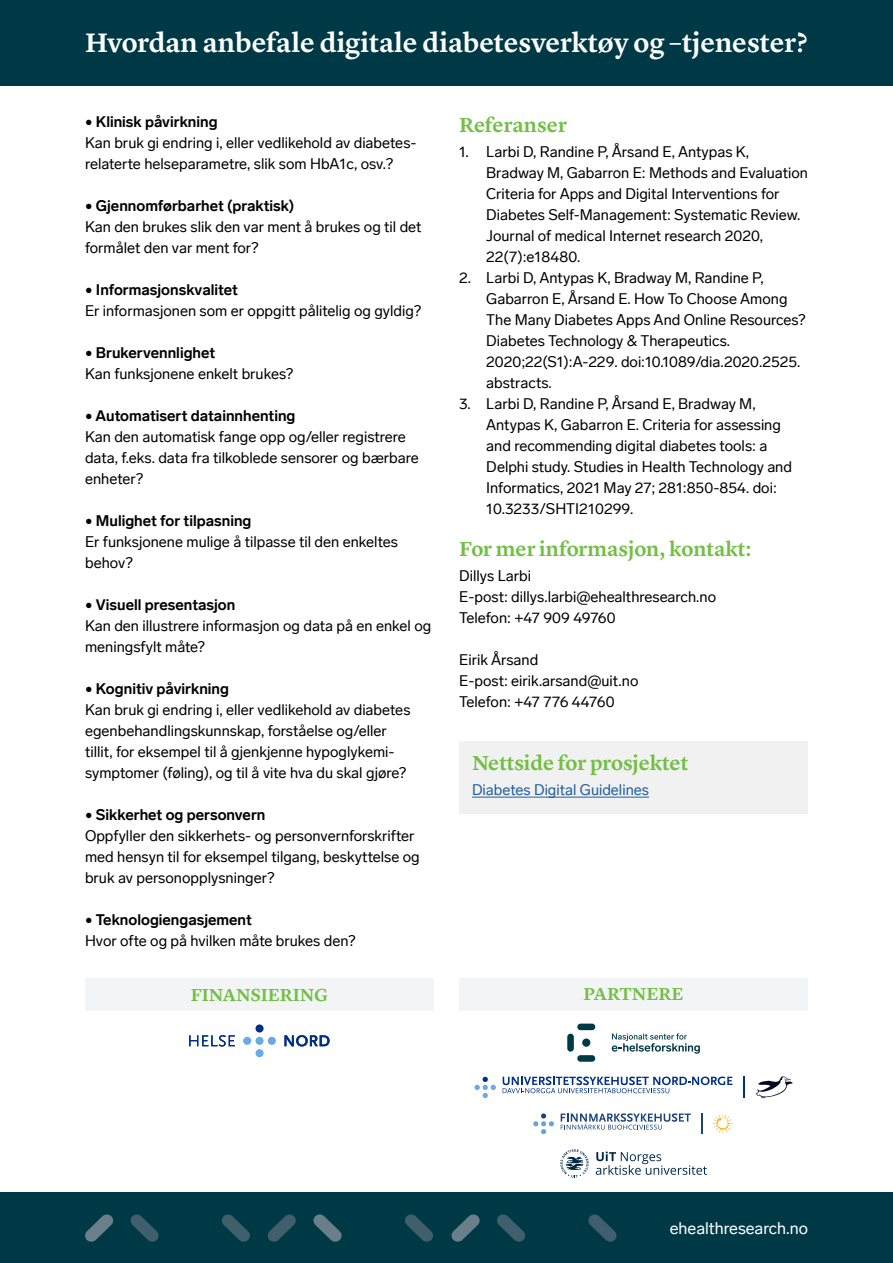
<style>
.page{position:relative;width:893px;height:1263px;background:#fff}
.page>*{position:absolute;margin:0;border:0;box-sizing:border-box;transform-origin:0 0}
.t1{font:600 27.75px "Lyon Text";color:#fff}
.t2{font:600 21px "Lyon Text";letter-spacing:-.005em;color:#72bf44}
.t3{font:600 18px "Lyon Text";color:#72bf44}
.t4{font:16.5px "Lab Grotesque";color:#fff}
.t5{font:15px/21px "Lab Grotesque";color:#000}
.t6{font:15px "Lab Grotesque";color:#215e9e}
.s1{font-weight:700}
</style>
<div class="page">
<div style="left:0;top:1193px;width:893px;height:70px;background:#003946"></div>
<svg style="left:405px;top:1214px;width:28px;height:28px"></svg>
<svg style="left:313px;top:1214px;width:29px;height:28px"></svg>
<svg style="left:130px;top:1214px;width:29px;height:28px"></svg>
<svg style="left:222px;top:1214px;width:28px;height:28px"></svg>
<svg style="left:267px;top:1214px;width:29px;height:28px"></svg>
<svg style="left:85px;top:1214px;width:28px;height:28px"></svg>
<svg style="left:497px;top:1214px;width:28px;height:28px"></svg>
<svg style="left:451px;top:1214px;width:29px;height:28px"></svg>
<svg style="left:588px;top:1214px;width:29px;height:28px"></svg>
<div style="left:0;top:0;width:893px;height:85px;background:#003946"></div>
<div style="left:459px;top:741px;width:349px;height:72px;background:#f1f1f2"></div>
<hr style="left:472px;top:797px;width:177px;height:1px;background:#215e9e">
<svg style="left:255px;top:1024px;width:9px;height:8px"></svg>
<div style="left:255px;top:1037px;width:9px;height:8px;background:#6aaae4;border-radius:50%"></div>
<div style="left:243px;top:1037px;width:8px;height:8px;background:#6aaae4;border-radius:50%"></div>
<div style="left:268px;top:1037px;width:8px;height:8px;background:#6aaae4;border-radius:50%"></div>
<div style="left:255px;top:1049px;width:9px;height:8px;background:#6aaae4;border-radius:50%"></div>
<svg style="left:189px;top:1035px;width:46px;height:11px"></svg>
<svg style="left:284px;top:1035px;width:46px;height:11px"></svg>
<div style="left:85px;top:978px;width:349px;height:33px;background:#f2f4f5"></div>
<div style="left:459px;top:978px;width:349px;height:33px;background:#f2f4f5"></div>
<svg style="left:475px;top:1077px;width:21px;height:21px"></svg>
<hr style="left:743px;top:1077px;width:2px;height:21px;background:#002f87">
<svg style="left:756px;top:1076px;width:37px;height:22px"></svg>
<svg style="left:503px;top:1076px;width:229px;height:17px"></svg>
<svg style="left:596px;top:1151px;width:111px;height:24px"></svg>
<svg style="left:560px;top:1149px;width:29px;height:29px"></svg>
<svg style="left:533px;top:1113px;width:21px;height:21px"></svg>
<svg style="left:701px;top:1113px;width:1px;height:21px"></svg>
<svg style="left:712px;top:1113px;width:22px;height:21px"></svg>
<svg style="left:561px;top:1113px;width:130px;height:17px"></svg>
<div style="left:577px;top:1023px;width:18px;height:7px;background:#003946;border-radius:3px"></div>
<div style="left:582px;top:1038px;width:8px;height:9px;background:#003946;border-radius:50%"></div>
<div style="left:577px;top:1055px;width:18px;height:7px;background:#003946;border-radius:3px"></div>
<div style="left:567px;top:1034px;width:7px;height:18px;background:#003946;border-radius:3px"></div>
<svg style="left:612px;top:1033px;width:88px;height:21px"></svg>
<h1 class="t1" style="left:85px;top:21px;width:724px">Hvordan anbefale digitale diabetesverktøy og –tjenester?</h1>
<p class="t5" style="left:85px;top:111px;width:333px">• <span class="s1">Klinisk påvirkning<br></span>Kan bruk gi endring i, eller vedlikehold av diabetes&shy;relaterte helseparametre, slik som HbA1c, osv.?</p>
<p class="t5" style="left:85px;top:195px;width:338px">• <span class="s1">Gjennomførbarhet (praktisk)<br></span>Kan den brukes slik den var ment å brukes og til det formålet den var ment for?</p>
<p class="t5" style="left:85px;top:279px;width:337px">• <span class="s1">Informasjonskvalitet<br></span>Er informasjonen som er oppgitt pålitelig og gyldig?</p>
<p class="t5" style="left:85px;top:342px;width:209px">• <span class="s1">Brukervennlighet<br></span>Kan funksjonene enkelt brukes?</p>
<p class="t5" style="left:85px;top:405px;width:335px">• <span class="s1">Automatisert datainnhenting<br></span>Kan den automatisk fange opp og/eller registrere data, f.eks. data fra tilkoblede sensorer og bærbare enheter?</p>
<p class="t5" style="left:85px;top:510px;width:314px">• <span class="s1">Mulighet for tilpasning<br></span>Er funksjonene mulige å tilpasse til den enkeltes behov?</p>
<p class="t5" style="left:85px;top:594px;width:348px">• <span class="s1">Visuell presentasjon<br></span>Kan den illustrere informasjon og data på en enkel og meningsfylt måte?</p>
<p class="t5" style="left:85px;top:678px;width:327px">• <span class="s1">Kognitiv påvirkning<br></span>Kan bruk gi endring i, eller vedlikehold av diabetes egenbehandlingskunnskap, forståelse og/eller tillit, for eksempel til å gjenkjenne hypoglykemi&shy;symptomer (føling), og til å vite hva du skal gjøre?</p>
<p class="t5" style="left:85px;top:804px;width:336px">• <span class="s1">Sikkerhet og personvern<br></span>Oppfyller den sikkerhets- og personvernforskrifter med hensyn til for eksempel tilgang, beskyttelse og bruk av personopplysninger?</p>
<p class="t5" style="left:85px;top:909px;width:272px">• <span class="s1">Teknologiengasjement<br></span>Hvor ofte og på hvilken måte brukes den?</p>
<h2 class="t2" style="left:459px;top:109px;width:109px">Referanser</h2>
<p class="t5" style="left:486px;top:141px;width:323px;text-indent:-27px">1. Larbi D, Randine P, Årsand E, Antypas K, Bradway M, Gabarron E: Methods and Evaluation Criteria for Apps and Digital Interventions for Diabetes Self-Management: Systematic Review.<br>Journal of medical Internet research 2020, 22(7):e18480.</p>
<p class="t5" style="left:486px;top:267px;width:321px;text-indent:-27px">2. Larbi D, Antypas K, Bradway M, Randine P, Gabarron E, Årsand E. How To Choose Among The Many Diabetes Apps And Online Resources?<br>Diabetes Technology &amp; Therapeutics.<br>2020;22(S1):A-229. doi:10.1089/dia.2020.2525. abstracts.</p>
<p class="t5" style="left:486px;top:393px;width:307px;text-indent:-27px">3. Larbi D, Randine P, Årsand E, Bradway M, Antypas K, Gabarron E. Criteria for assessing and recommending digital diabetes tools: a Delphi study. Studies in Health Technology and Informatics, 2021 May 27; 281:850-854. doi:<br>10.3233/SHTI210299.</p>
<h2 class="t2" style="left:459px;top:532px;width:294px">For mer informasjon, kontakt:</h2>
<p class="t5" style="left:459px;top:565px;width:258px">Dillys Larbi<br>E-post: dillys.larbi@ehealthresearch.no<br>Telefon: +47 909 49760</p>
<p class="t5" style="left:459px;top:649px;width:181px">Eirik Årsand<br>E-post: eirik.arsand@uit.no<br>Telefon: +47 776 44760</p>
<h2 class="t2" style="left:472px;top:747px;width:218px">Nettside for prosjektet</h2>
<p class="t6" style="left:472px;top:781px;width:179px">Diabetes Digital Guidelines</p>
<p class="t3" style="left:191px;top:981px;width:139px">FINANSIERING</p>
<p class="t3" style="left:584px;top:980px;width:102px">PARTNERE</p>
<p class="t4" style="left:670px;top:1219px;width:140px">ehealthresearch.no</p>
</div>
